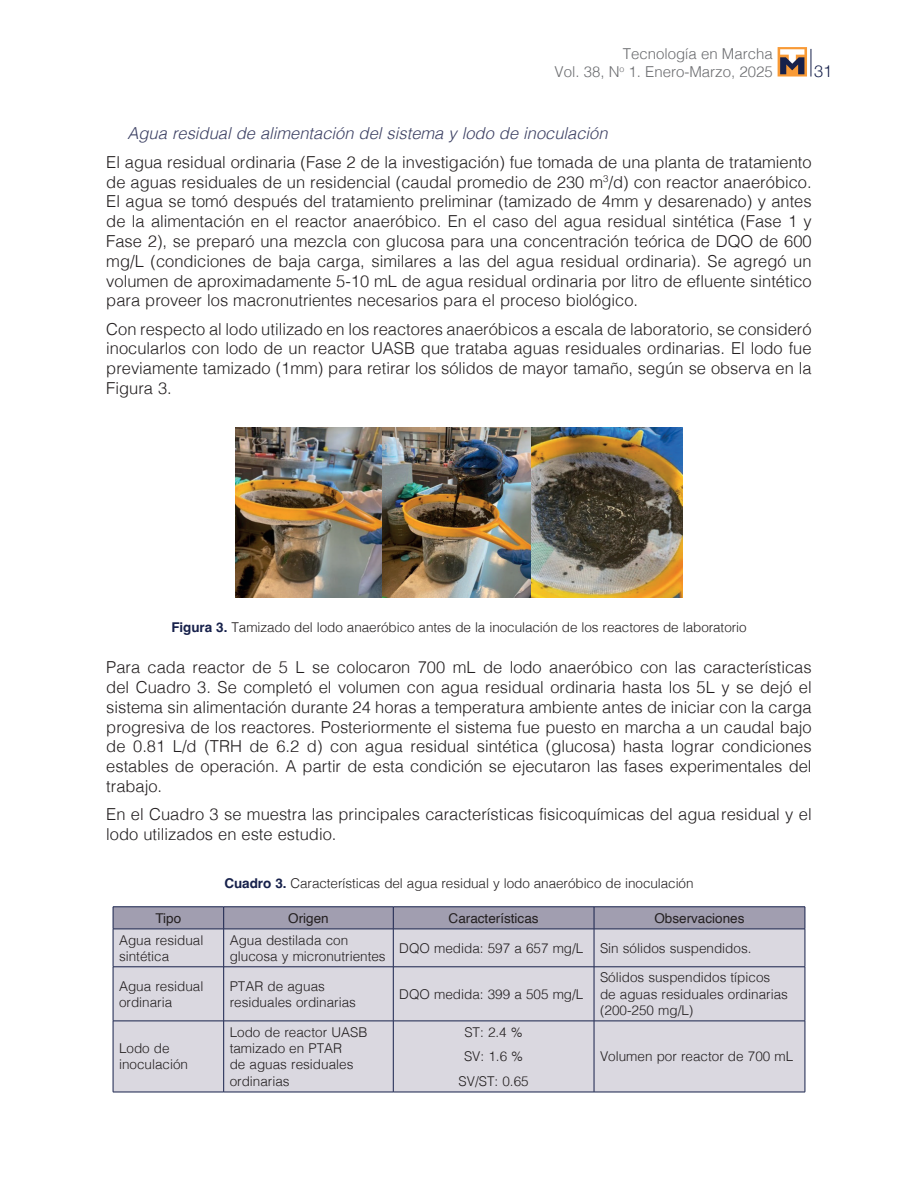
<style>
.page{position:relative;width:918px;height:1188px;background:#fff}
.page>*{position:absolute;margin:0;border:0;box-sizing:border-box;transform-origin:0 0}
.t1{font:300 16.5px/19.8px "Helvetica";color:#231f20;text-align:justify}
.t2{font:italic 300 16.5px "Helvetica";color:#3b3f62}
.t3{font:300 16.5px "Helvetica Neue";color:#17214b}
.t4{font:300 15px/18px "Helvetica";color:#6c6d70;text-align:right}
.t5{font:300 13.5px/16.2px "Helvetica";color:#231f20}
.t6{font:13.5px "Helvetica";color:#231f20}
.s1{font-weight:700;color:#17214b}
</style>
<div class="page">
<svg style="left:811px;top:49px;width:1px;height:28px"></svg>
<svg style="left:778px;top:47px;width:29px;height:30px"></svg>
<svg style="left:780px;top:49px;width:24px;height:25px"></svg>
<img style="left:236px;top:427px;width:446px;height:170px">
<div style="left:114px;top:930px;width:691px;height:162px;background:#dad8e0"></div>
<hr style="left:113px;top:929px;width:1px;height:38px;background:#17214b">
<hr style="left:223px;top:929px;width:1px;height:38px;background:#17214b">
<hr style="left:393px;top:929px;width:1px;height:38px;background:#17214b">
<hr style="left:594px;top:929px;width:1px;height:38px;background:#17214b">
<hr style="left:805px;top:929px;width:1px;height:38px;background:#17214b">
<hr style="left:113px;top:967px;width:111px;height:1px;background:#17214b">
<hr style="left:113px;top:967px;width:1px;height:54px;background:#17214b">
<hr style="left:224px;top:967px;width:169px;height:1px;background:#17214b">
<hr style="left:223px;top:967px;width:1px;height:54px;background:#17214b">
<hr style="left:393px;top:967px;width:201px;height:1px;background:#17214b">
<hr style="left:393px;top:967px;width:1px;height:54px;background:#17214b">
<hr style="left:594px;top:967px;width:211px;height:1px;background:#17214b">
<hr style="left:594px;top:967px;width:1px;height:54px;background:#17214b">
<hr style="left:805px;top:967px;width:1px;height:54px;background:#17214b">
<hr style="left:113px;top:1021px;width:111px;height:1px;background:#17214b">
<hr style="left:113px;top:1021px;width:1px;height:71px;background:#17214b">
<hr style="left:224px;top:1021px;width:169px;height:1px;background:#17214b">
<hr style="left:223px;top:1021px;width:1px;height:71px;background:#17214b">
<hr style="left:393px;top:1021px;width:201px;height:1px;background:#17214b">
<hr style="left:393px;top:1021px;width:1px;height:71px;background:#17214b">
<hr style="left:594px;top:1021px;width:211px;height:1px;background:#17214b">
<hr style="left:594px;top:1021px;width:1px;height:71px;background:#17214b">
<hr style="left:805px;top:1021px;width:1px;height:71px;background:#17214b">
<hr style="left:113px;top:1092px;width:111px;height:1px;background:#17214b">
<hr style="left:224px;top:1092px;width:169px;height:1px;background:#17214b">
<hr style="left:393px;top:1092px;width:201px;height:1px;background:#17214b">
<hr style="left:594px;top:1092px;width:211px;height:1px;background:#17214b">
<svg style="left:113px;top:907px;width:693px;height:22px"></svg>
<hr style="left:113px;top:929px;width:111px;height:1px;background:#17214b">
<hr style="left:224px;top:929px;width:169px;height:1px;background:#17214b">
<hr style="left:393px;top:929px;width:201px;height:1px;background:#17214b">
<hr style="left:594px;top:929px;width:211px;height:1px;background:#17214b">
<p class="t4" style="left:555px;top:43px;width:220px">Tecnología en Marcha<br>Vol. 38, N<sup>o</sup> 1. Enero-Marzo, 2025</p>
<p class="t3" style="left:814px;top:57px;width:20px">31</p>
<p class="t2" style="left:128px;top:120px;width:482px">Agua residual de alimentación del sistema y lodo de inoculación</p>
<p class="t1" style="left:106px;top:151px;width:707px">El agua residual ordinaria (Fase 2 de la investigación) fue tomada de una planta de tratamiento de aguas residuales de un residencial (caudal promedio de 230 m<sup>3</sup>/d) con reactor anaeróbico.<br>El agua se tomó después del tratamiento preliminar (tamizado de 4mm y desarenado) y antes de la alimentación en el reactor anaeróbico. En el caso del agua residual sintética (Fase 1 y Fase 2), se preparó una mezcla con glucosa para una concentración teórica de DQO de 600 mg/L (condiciones de baja carga, similares a las del agua residual ordinaria). Se agregó un volumen de aproximadamente 5-10 mL de agua residual ordinaria por litro de efluente sintético para proveer los macronutrientes necesarios para el proceso biológico.</p>
<p class="t1" style="left:106px;top:318px;width:707px">Con respecto al lodo utilizado en los reactores anaeróbicos a escala de laboratorio, se consideró inocularlos con lodo de un reactor UASB que trataba aguas residuales ordinarias. El lodo fue previamente tamizado (1mm) para retirar los sólidos de mayor tamaño, según se observa en la Figura 3.</p>
<p class="t5" style="left:171px;top:618px;width:577px"><span class="s1">Figura 3.</span> Tamizado del lodo anaeróbico antes de la inoculación de los reactores de laboratorio</p>
<p class="t1" style="left:106px;top:656px;width:707px">Para cada reactor de 5 L se colocaron 700 mL de lodo anaeróbico con las características del Cuadro 3. Se completó el volumen con agua residual ordinaria hasta los 5L y se dejó el sistema sin alimentación durante 24 horas a temperatura ambiente antes de iniciar con la carga progresiva de los reactores. Posteriormente el sistema fue puesto en marcha a un caudal bajo de 0.81 L/d (TRH de 6.2 d) con agua residual sintética (glucosa) hasta lograr condiciones estables de operación. A partir de esta condición se ejecutaron las fases experimentales del trabajo.</p>
<p class="t1" style="left:106px;top:803px;width:707px">En el Cuadro 3 se muestra las principales características fisicoquímicas del agua residual y el lodo utilizados en este estudio.</p>
<p class="t5" style="left:224px;top:874px;width:471px"><span class="s1">Cuadro 3.</span> Características del agua residual y lodo anaeróbico de inoculación</p>
<p class="t6" style="left:155px;top:908px;width:27px">Tipo</p>
<p class="t6" style="left:288px;top:908px;width:42px">Origen</p>
<p class="t6" style="left:449px;top:908px;width:92px">Características</p>
<p class="t6" style="left:654px;top:908px;width:92px">Observaciones</p>
<p class="t5" style="left:119px;top:931px;width:86px">Agua residual sintética</p>
<p class="t5" style="left:230px;top:931px;width:158px">Agua destilada con glucosa y micronutrientes</p>
<p class="t5" style="left:399px;top:939px;width:354px">DQO medida: 597 a 657 mg/L Sin sólidos suspendidos.</p>
<p class="t5" style="left:119px;top:977px;width:86px">Agua residual ordinaria</p>
<p class="t5" style="left:230px;top:977px;width:128px">PTAR de aguas residuales ordinarias</p>
<p class="t5" style="left:399px;top:985px;width:186px">DQO medida: 399 a 505 mg/L</p>
<p class="t5" style="left:600px;top:969px;width:189px">Sólidos suspendidos típicos de aguas residuales ordinarias (200-250 mg/L)</p>
<p class="t5" style="left:119px;top:1039px;width:71px">Lodo de inoculación</p>
<p class="t5" style="left:230px;top:1023px;width:139px">Lodo de reactor UASB tamizado en PTAR<br>de aguas residuales ordinarias</p>
<p class="t5" style="left:459px;top:1018px;width:72px;line-height:24.8px;text-align:center">ST: 2.4 %<br>SV: 1.6 %<br>SV/ST: 0.65</p>
<p class="t5" style="left:600px;top:1047px;width:195px">Volumen por reactor de 700 mL</p>
</div>
